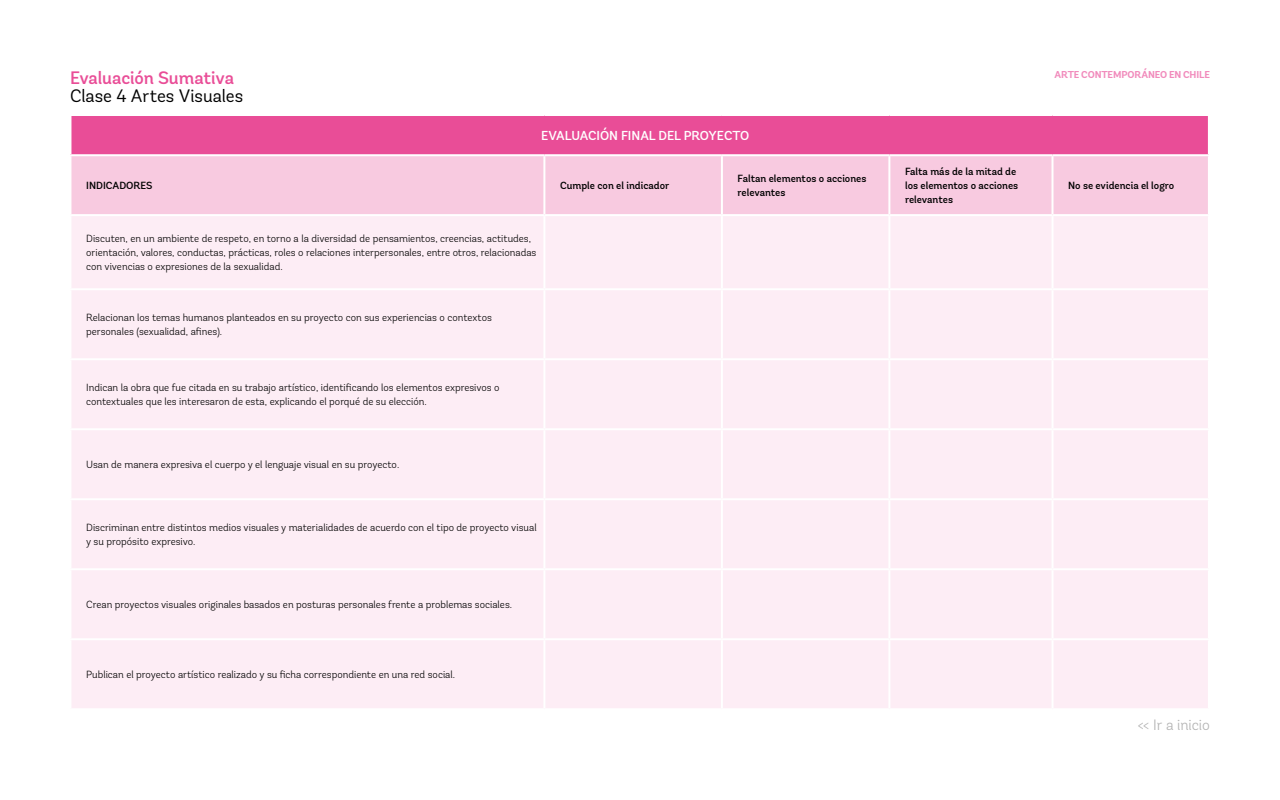
<style>
.page{position:relative;width:1280px;height:800px;background:#fff}
.page>*{position:absolute;margin:0;border:0;box-sizing:border-box;transform-origin:0 0}
.t1{font:18px "Andes";color:#000}
.t2{font:500 18px "Andes";letter-spacing:-.01em;color:#e94d97}
.t3{font:300 15px "Andes";letter-spacing:-.005em;color:#b3b3b3}
.t4{font:500 13px "Andes";color:#fff}
.t5{font:300 10.4px/14.3px "Andes";color:#000}
.t6{font:500 10.4px/14.3px "Andes";color:#000}
.t7{font:700 10px "Andes";letter-spacing:-.01em;color:#f18bbc}
</style>
<div class="page">
<div style="left:70px;top:115px;width:1139px;height:40px;background:#e94d97"></div>
<div style="left:71px;top:156px;width:1137px;height:58px;background:#f8cae0"></div>
<div style="left:72px;top:216px;width:1136px;height:492px;background:#fdedf5"></div>
<hr style="left:69px;top:114px;width:475px;height:2px;background:#fff">
<hr style="left:69px;top:116px;width:2px;height:38px;background:#fff">
<hr style="left:544px;top:114px;width:178px;height:2px;background:#fff">
<hr style="left:722px;top:114px;width:167px;height:2px;background:#fff">
<hr style="left:889px;top:114px;width:164px;height:2px;background:#fff">
<hr style="left:1053px;top:114px;width:157px;height:2px;background:#fff">
<hr style="left:1208px;top:116px;width:2px;height:38px;background:#fff">
<hr style="left:543px;top:216px;width:2px;height:72px;background:#fff">
<hr style="left:721px;top:216px;width:2px;height:72px;background:#fff">
<hr style="left:888px;top:216px;width:2px;height:72px;background:#fff">
<hr style="left:1052px;top:216px;width:2px;height:72px;background:#fff">
<hr style="left:69px;top:288px;width:475px;height:2px;background:#fff">
<hr style="left:544px;top:288px;width:178px;height:2px;background:#fff">
<hr style="left:543px;top:290px;width:2px;height:68px;background:#fff">
<hr style="left:722px;top:288px;width:167px;height:2px;background:#fff">
<hr style="left:721px;top:290px;width:2px;height:68px;background:#fff">
<hr style="left:889px;top:288px;width:164px;height:2px;background:#fff">
<hr style="left:888px;top:290px;width:2px;height:68px;background:#fff">
<hr style="left:1053px;top:288px;width:157px;height:2px;background:#fff">
<hr style="left:1052px;top:290px;width:2px;height:68px;background:#fff">
<hr style="left:69px;top:358px;width:475px;height:2px;background:#fff">
<hr style="left:544px;top:358px;width:178px;height:2px;background:#fff">
<hr style="left:543px;top:360px;width:2px;height:68px;background:#fff">
<hr style="left:722px;top:358px;width:167px;height:2px;background:#fff">
<hr style="left:721px;top:360px;width:2px;height:68px;background:#fff">
<hr style="left:889px;top:358px;width:164px;height:2px;background:#fff">
<hr style="left:888px;top:360px;width:2px;height:68px;background:#fff">
<hr style="left:1053px;top:358px;width:157px;height:2px;background:#fff">
<hr style="left:1052px;top:360px;width:2px;height:68px;background:#fff">
<hr style="left:69px;top:428px;width:475px;height:2px;background:#fff">
<hr style="left:544px;top:428px;width:178px;height:2px;background:#fff">
<hr style="left:543px;top:430px;width:2px;height:68px;background:#fff">
<hr style="left:722px;top:428px;width:167px;height:2px;background:#fff">
<hr style="left:721px;top:430px;width:2px;height:68px;background:#fff">
<hr style="left:889px;top:428px;width:164px;height:2px;background:#fff">
<hr style="left:888px;top:430px;width:2px;height:68px;background:#fff">
<hr style="left:1053px;top:428px;width:157px;height:2px;background:#fff">
<hr style="left:1052px;top:430px;width:2px;height:68px;background:#fff">
<hr style="left:69px;top:498px;width:475px;height:2px;background:#fff">
<hr style="left:544px;top:498px;width:178px;height:2px;background:#fff">
<hr style="left:543px;top:500px;width:2px;height:68px;background:#fff">
<hr style="left:722px;top:498px;width:167px;height:2px;background:#fff">
<hr style="left:721px;top:500px;width:2px;height:68px;background:#fff">
<hr style="left:889px;top:498px;width:164px;height:2px;background:#fff">
<hr style="left:888px;top:500px;width:2px;height:68px;background:#fff">
<hr style="left:1053px;top:498px;width:157px;height:2px;background:#fff">
<hr style="left:1052px;top:500px;width:2px;height:68px;background:#fff">
<hr style="left:69px;top:568px;width:475px;height:2px;background:#fff">
<hr style="left:544px;top:568px;width:178px;height:2px;background:#fff">
<hr style="left:543px;top:570px;width:2px;height:68px;background:#fff">
<hr style="left:722px;top:568px;width:167px;height:2px;background:#fff">
<hr style="left:721px;top:570px;width:2px;height:68px;background:#fff">
<hr style="left:889px;top:568px;width:164px;height:2px;background:#fff">
<hr style="left:888px;top:570px;width:2px;height:68px;background:#fff">
<hr style="left:1053px;top:568px;width:157px;height:2px;background:#fff">
<hr style="left:1052px;top:570px;width:2px;height:68px;background:#fff">
<hr style="left:69px;top:638px;width:475px;height:2px;background:#fff">
<hr style="left:544px;top:638px;width:178px;height:2px;background:#fff">
<hr style="left:543px;top:640px;width:2px;height:68px;background:#fff">
<hr style="left:722px;top:638px;width:167px;height:2px;background:#fff">
<hr style="left:721px;top:640px;width:2px;height:68px;background:#fff">
<hr style="left:889px;top:638px;width:164px;height:2px;background:#fff">
<hr style="left:888px;top:640px;width:2px;height:68px;background:#fff">
<hr style="left:1053px;top:638px;width:157px;height:2px;background:#fff">
<hr style="left:1052px;top:640px;width:2px;height:68px;background:#fff">
<hr style="left:69px;top:154px;width:475px;height:2px;background:#fff">
<hr style="left:544px;top:154px;width:178px;height:2px;background:#fff">
<hr style="left:543px;top:156px;width:2px;height:58px;background:#fff">
<hr style="left:722px;top:154px;width:167px;height:2px;background:#fff">
<hr style="left:721px;top:156px;width:2px;height:58px;background:#fff">
<hr style="left:889px;top:154px;width:164px;height:2px;background:#fff">
<hr style="left:888px;top:156px;width:2px;height:58px;background:#fff">
<hr style="left:1053px;top:154px;width:157px;height:2px;background:#fff">
<hr style="left:1052px;top:156px;width:2px;height:58px;background:#fff">
<h1 class="t2" style="left:70px;top:66px;width:166px">Evaluación Sumativa</h1>
<h1 class="t1" style="left:70px;top:84px;width:175px">Clase 4 Artes Visuales</h1>
<p class="t4" style="left:541px;top:127px;width:209px">EVALUACIÓN FINAL DEL PROYECTO</p>
<p class="t6" style="left:86px;top:179px;width:68px">INDICADORES</p>
<p class="t6" style="left:560px;top:179px;width:111px">Cumple con el indicador</p>
<p class="t6" style="left:738px;top:171px;width:130px">Faltan elementos o acciones relevantes</p>
<p class="t6" style="left:905px;top:164px;width:115px">Falta más de la mitad de los elementos o acciones relevantes</p>
<p class="t5" style="left:86px;top:231px;width:452px">Discuten, en un ambiente de respeto, en torno a la diversidad de pensamientos, creencias, actitudes, orientación, valores, conductas, prácticas, roles o relaciones interpersonales, entre otros, relacionadas con vivencias o expresiones de la sexualidad.</p>
<p class="t5" style="left:86px;top:310px;width:407px">Relacionan los temas humanos planteados en su proyecto con sus experiencias o contextos personales (sexualidad, afines).</p>
<p class="t5" style="left:86px;top:380px;width:415px">Indican la obra que fue citada en su trabajo artístico, identificando los elementos expresivos o contextuales que les interesaron de esta, explicando el porqué de su elección.</p>
<p class="t5" style="left:86px;top:457px;width:315px">Usan de manera expresiva el cuerpo y el lenguaje visual en su proyecto.</p>
<p class="t5" style="left:86px;top:520px;width:452px">Discriminan entre distintos medios visuales y materialidades de acuerdo con el tipo de proyecto visual y su propósito expresivo.</p>
<p class="t5" style="left:86px;top:597px;width:427px">Crean proyectos visuales originales basados en posturas personales frente a problemas sociales.</p>
<p class="t5" style="left:86px;top:667px;width:370px">Publican el proyecto artístico realizado y su ficha correspondiente en una red social.</p>
<p class="t7" style="left:1055px;top:68px;width:157px">ARTE CONTEMPORÁNEO EN CHILE</p>
<p class="t6" style="left:1068px;top:179px;width:107px">No se evidencia el logro</p>
<h2 class="t3" style="left:1138px;top:716px;width:74px">&lt;&lt; Ir a inicio</h2>
</div>
